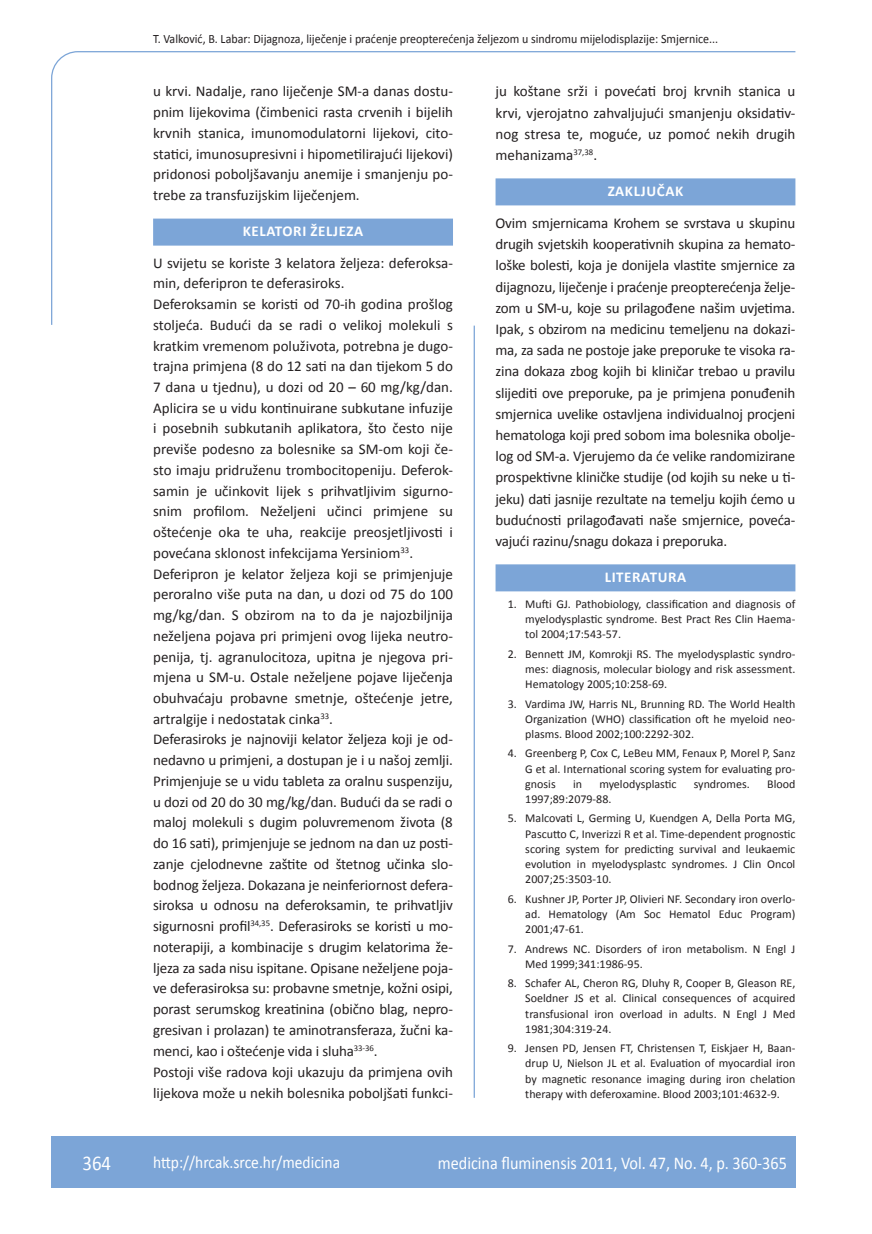
<style>
.page{position:relative;width:872px;height:1234px;background:#fff}
.page>*{position:absolute;margin:0;border:0;box-sizing:border-box;transform-origin:0 0}
.t1{font:21px "Calibri";color:#fff;scale:.9 1}
.t2{font:18px "Calibri";color:#fff;scale:.9 1}
.t3{font:17.25px "Calibri";color:#fff;scale:.9 1}
.osnovni_tekst{font:15px/20.7px "Calibri";color:#231f20;text-align:justify}
.naslov_ruler{font:700 15px "Calibri";letter-spacing:.04em;color:#fff}
.glava{font:12.75px "Calibri";color:#231f20;scale:.94 1}
.literatura{font:12px/15.1px "Calibri";color:#231f20;text-align:justify}
</style>
<div class="page">
<svg style="left:51px;top:51px;width:745px;height:274px"></svg>
<hr style="left:473px;top:325px;width:2px;height:772px;background:#7ca5d7">
<div style="left:51px;top:1135px;width:744px;height:51px;background:#7ca5d7"></div>
<div style="left:153px;top:218px;width:300px;height:27px;background:#7ca5d7"></div>
<div style="left:495px;top:178px;width:300px;height:27px;background:#7ca5d7"></div>
<div style="left:495px;top:564px;width:300px;height:27px;background:#7ca5d7"></div>
<p class="glava" style="left:153px;top:30px;width:603px">T. Valković, B. Labar: Dijagnoza, liječenje i praćenje preopterećenja željezom u sindromu mijelodisplazije: Smjernice...</p>
<p class="osnovni_tekst" style="left:153px;top:80px;width:301px">u krvi. Nadalje, rano liječenje SM-a danas dostu&shy;pnim lijekovima (čimbenici rasta crvenih i bijelih krvnih stanica, imunomodulatorni lijekovi, cito&shy;statici, imunosupresivni i hipometilirajući lijekovi) pridonosi poboljšavanju anemije i smanjenju po&shy;trebe za transfuzijskim liječenjem.</p>
<p class="naslov_ruler" style="left:243px;top:221px;width:122px">KELATORI ŽELJEZA</p>
<p class="osnovni_tekst" style="left:153px;top:251px;width:301px">U svijetu se koriste 3 kelatora željeza: deferoksa&shy;min, deferipron te deferasiroks.</p>
<p class="osnovni_tekst" style="left:153px;top:293px;width:301px">Deferoksamin se koristi od 70-ih godina prošlog stoljeća. Budući da se radi o velikoj molekuli s kratkim vremenom poluživota, potrebna je dugo&shy;trajna primjena (8 do 12 sati na dan tijekom 5 do 7 dana u tjednu), u dozi od 20 – 60 mg/kg/dan.<br>Aplicira se u vidu kontinuirane subkutane infuzije i posebnih subkutanih aplikatora, što često nije previše podesno za bolesnike sa SM-om koji če&shy;sto imaju pridruženu trombocitopeniju. Deferok&shy;samin je učinkovit lijek s prihvatljivim sigurno&shy;snim profilom. Neželjeni učinci primjene su oštećenje oka te uha, reakcije preosjetljivosti i povećana sklonost infekcijama Yersiniom<sup>33</sup>.</p>
<p class="osnovni_tekst" style="left:153px;top:562px;width:301px">Deferipron je kelator željeza koji se primjenjuje peroralno više puta na dan, u dozi od 75 do 100 mg/kg/dan. S obzirom na to da je najozbiljnija neželjena pojava pri primjeni ovog lijeka neutro&shy;penija, tj. agranulocitoza, upitna je njegova pri&shy;mjena u SM-u. Ostale neželjene pojave liječenja obuhvaćaju probavne smetnje, oštećenje jetre, artralgije i nedostatak cinka<sup>33</sup>.</p>
<p class="osnovni_tekst" style="left:153px;top:728px;width:301px">Deferasiroks je najnoviji kelator željeza koji je od&shy;nedavno u primjeni, a dostupan je i u našoj zemlji.<br>Primjenjuje se u vidu tableta za oralnu suspenziju, u dozi od 20 do 30 mg/kg/dan. Budući da se radi o maloj molekuli s dugim poluvremenom života (8 do 16 sati), primjenjuje se jednom na dan uz posti&shy;zanje cjelodnevne zaštite od štetnog učinka slo&shy;bodnog željeza. Dokazana je neinferiornost defera&shy;siroksa u odnosu na deferoksamin, te prihvatljiv sigurnosni profil<sup>34,35</sup>. Deferasiroks se koristi u mo&shy;noterapiji, a kombinacije s drugim kelatorima že&shy;ljeza za sada nisu ispitane. Opisane neželjene poja&shy;ve deferasiroksa su: probavne smetnje, kožni osipi, porast serumskog kreatinina (obično blag, nepro&shy;gresivan i prolazan) te aminotransferaza, žučni ka&shy;menci, kao i oštećenje vida i sluha<sup>33-36</sup>.</p>
<p class="osnovni_tekst" style="left:153px;top:1060px;width:301px">Postoji više radova koji ukazuju da primjena ovih lijekova može u nekih bolesnika poboljšati funkci-</p>
<p class="osnovni_tekst" style="left:495px;top:80px;width:301px;line-height:21.1px">ju koštane srži i povećati broj krvnih stanica u krvi, vjerojatno zahvaljujući smanjenju oksidativ&shy;nog stresa te, moguće, uz pomoć nekih drugih mehanizama<sup>37,38</sup>.</p>
<p class="naslov_ruler" style="left:607px;top:181px;width:77px">ZAKLJUČAK</p>
<p class="osnovni_tekst" style="left:495px;top:211px;width:301px;line-height:21.1px">Ovim smjernicama Krohem se svrstava u skupinu drugih svjetskih kooperativnih skupina za hemato&shy;loške bolesti, koja je donijela vlastite smjernice za dijagnozu, liječenje i praćenje preopterećenja želje&shy;zom u SM-u, koje su prilagođene našim uvjetima.<br>Ipak, s obzirom na medicinu temeljenu na dokazi&shy;ma, za sada ne postoje jake preporuke te visoka ra&shy;zina dokaza zbog kojih bi kliničar trebao u pravilu slijediti ove preporuke, pa je primjena ponuđenih smjernica uvelike ostavljena individualnoj procjeni hematologa koji pred sobom ima bolesnika obolje&shy;log od SM-a. Vjerujemo da će velike randomizirane prospektivne kliničke studije (od kojih su neke u ti&shy;jeku) dati jasnije rezultate na temelju kojih ćemo u budućnosti prilagođavati naše smjernice, poveća&shy;vajući razinu/snagu dokaza i preporuka.</p>
<p class="naslov_ruler" style="left:604px;top:567px;width:83px">LITERATURA</p>
<p class="literatura" style="left:525px;top:595px;width:271px;text-indent:-18px">1. Mufti GJ. Pathobiology, classification and diagnosis of myelodysplastic syndrome. Best Pract Res Clin Haema&shy;tol 2004;17:543-57.</p>
<p class="literatura" style="left:525px;top:645px;width:271px;text-indent:-18px">2. Bennett JM, Komrokji RS. The myelodysplastic syndro&shy;mes: diagnosis, molecular biology and risk assessment.<br>Hematology 2005;10:258-69.</p>
<p class="literatura" style="left:525px;top:695px;width:271px;text-indent:-18px">3. Vardima JW, Harris NL, Brunning RD. The World Health Organization (WHO) classification oft he myeloid neo&shy;plasms. Blood 2002;100:2292-302.</p>
<p class="literatura" style="left:525px;top:745px;width:272px;text-indent:-18px">4. Greenberg P, Cox C, LeBeu MM, Fenaux P, Morel P, Sanz G et al. International scoring system for evaluating pro&shy;gnosis</p>
<p class="literatura" style="left:573px;top:775px;width:11px">in</p>
<p class="literatura" style="left:599px;top:775px;width:79px">myelodysplastic</p>
<p class="literatura" style="left:694px;top:775px;width:58px">syndromes.</p>
<p class="literatura" style="left:767px;top:775px;width:30px">Blood</p>
<p class="literatura" style="left:525px;top:790px;width:88px">1997;89:2079-88.</p>
<p class="literatura" style="left:525px;top:810px;width:272px;text-indent:-18px">5. Malcovati L, Germing U, Kuendgen A, Della Porta MG, Pascutto C, Inverizzi R et al. Time-dependent prognostic scoring system for predicting survival and leukaemic evolution in myelodysplastc syndromes. J Clin Oncol 2007;25:3503-10.</p>
<p class="literatura" style="left:525px;top:890px;width:272px;text-indent:-18px">6. Kushner JP, Porter JP, Olivieri NF. Secondary iron overlo&shy;ad. Hematology (Am Soc Hematol Educ Program)<br>2001;47-61.</p>
<p class="literatura" style="left:525px;top:940px;width:271px;text-indent:-18px">7. Andrews NC. Disorders of iron metabolism. N Engl J<br>Med 1999;341:1986-95.</p>
<p class="literatura" style="left:525px;top:974px;width:272px;text-indent:-18px">8. Schafer AL, Cheron RG, Dluhy R, Cooper B, Gleason RE, Soeldner JS et al. Clinical consequences of acquired transfusional iron overload in adults. N Engl J Med 1981;304:319-24.</p>
<p class="literatura" style="left:525px;top:1039px;width:272px;text-indent:-18px">9. Jensen PD, Jensen FT, Christensen T, Eiskjaer H, Baan&shy;drup U, Nielson JL et al. Evaluation of myocardial iron by magnetic resonance imaging during iron chelation therapy with deferoxamine. Blood 2003;101:4632-9.</p>
<p class="t1" style="left:82px;top:1149px;width:33px">364</p>
<p class="t3" style="left:153px;top:1150px;width:209px">http://hrcak.srce.hr/medicina</p>
<p class="t2" style="left:438px;top:1151px;width:389px">medicina fluminensis 2011, Vol. 47, No. 4, p. 360-365</p>
</div>
